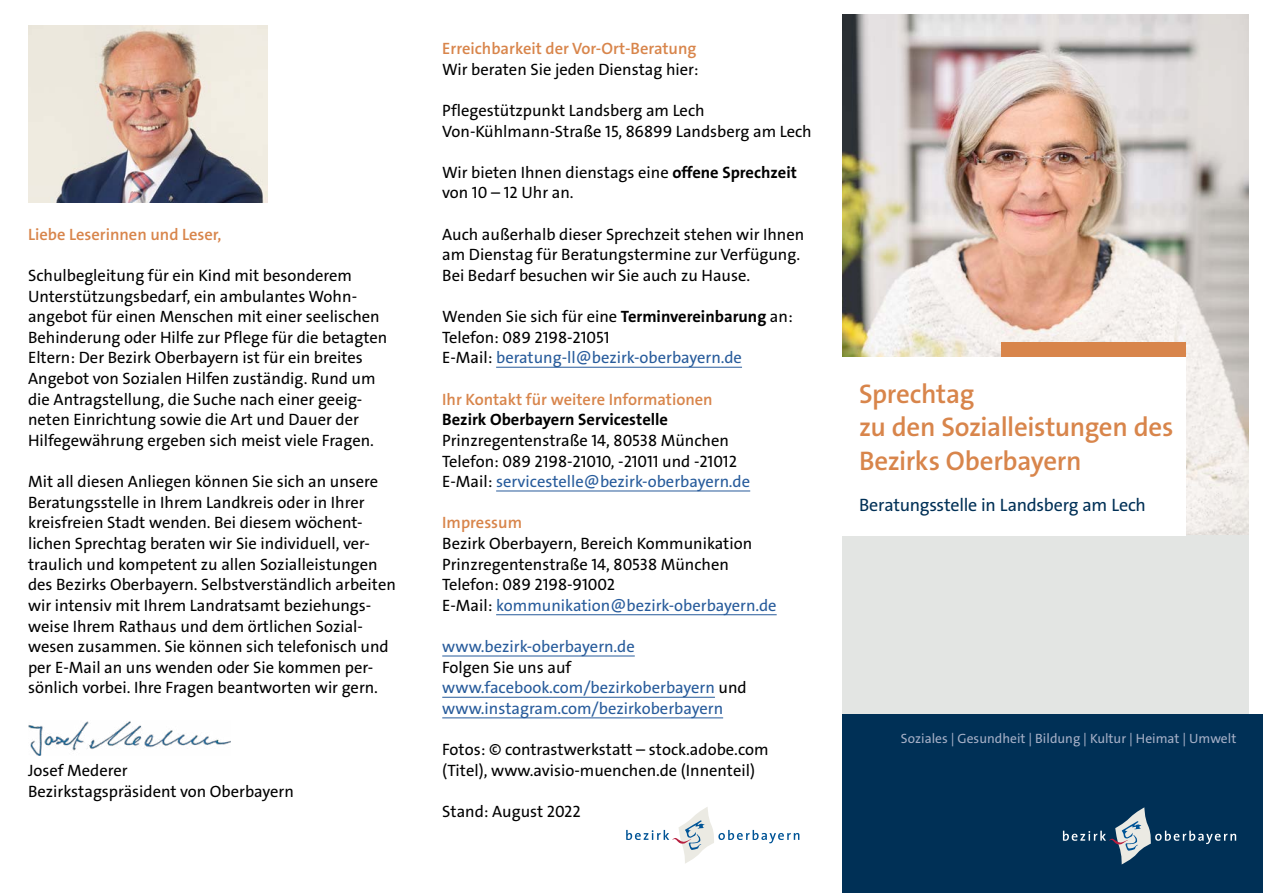
<style>
.page{position:relative;width:1263px;height:893px;background:#fff}
.page>*{position:absolute;margin:0;border:0;box-sizing:border-box;transform-origin:0 0}
.t1{font:27px/33.8px "The Sans LP6 Se Bld";letter-spacing:-.015em;color:#d8854b}
.t2{font:18px "The Sans LP5 Plain";letter-spacing:-.015em;color:#003056}
.p_fließtext{font:16.5px/20.7px "The Sans LP5 Plain";color:#000}
.p_fließtext-2{font:16.5px/20.7px "The Sans LP5 Plain";color:#275b9b}
.t3{font:16.5px "The Sans LP6 Se Bld";color:#d8854b}
.t4{font:13.5px "The Sans LP5 Plain";color:#a5afc6}
.s1{font-family:"The Sans LP7 Bld"}
.s2{color:#275b9b}
.s3{font-family:"The Sans LP6 Se Bld";color:#d8854b}
.s4{color:#000}
</style>
<div class="page">
<div style="left:842px;top:15px;width:406px;height:871px;background:#e3e5e3"></div>
<div style="left:842px;top:714px;width:421px;height:179px;background:#003056"></div>
<svg style="left:1063px;top:807px;width:173px;height:57px"></svg>
<img style="left:842px;top:15px;width:406px;height:520px">
<div style="left:1001px;top:343px;width:184px;height:14px;background:#d8854b"></div>
<div style="left:827px;top:357px;width:358px;height:179px;background:#fff"></div>
<img style="left:28px;top:26px;width:240px;height:177px">
<img style="left:28px;top:721px;width:203px;height:35px">
<hr style="left:496px;top:367px;width:246px;height:1px;background:#275b9b">
<hr style="left:496px;top:491px;width:254px;height:1px;background:#275b9b">
<hr style="left:496px;top:614px;width:281px;height:1px;background:#275b9b">
<hr style="left:442px;top:656px;width:193px;height:1px;background:#275b9b">
<hr style="left:442px;top:697px;width:273px;height:1px;background:#275b9b">
<hr style="left:442px;top:717px;width:281px;height:1px;background:#275b9b">
<svg style="left:626px;top:807px;width:173px;height:57px"></svg>
<h2 class="t3" style="left:28px;top:223px;width:195px">Liebe Leserinnen und Leser,</h2>
<p class="p_fließtext" style="left:28px;top:265px;width:361px">Schulbegleitung für ein Kind mit besonderem Unterstützungsbedarf, ein ambulantes Wohn&shy;angebot für einen Menschen mit einer seelischen Behinderung oder Hilfe zur Pflege für die betagten Eltern: Der Bezirk Oberbayern ist für ein breites Angebot von Sozialen Hilfen zuständig. Rund um die Antragstellung, die Suche nach einer geeig&shy;neten Einrichtung sowie die Art und Dauer der Hilfegewährung ergeben sich meist viele Fragen.</p>
<p class="p_fließtext" style="left:28px;top:471px;width:369px">Mit all diesen Anliegen können Sie sich an unsere Beratungsstelle in Ihrem Landkreis oder in Ihrer kreisfreien Stadt wenden. Bei diesem wöchent&shy;lichen Sprechtag beraten wir Sie individuell, ver&shy;traulich und kompetent zu allen Sozialleistungen des Bezirks Oberbayern. Selbstverständlich arbeiten wir intensiv mit Ihrem Landratsamt beziehungs&shy;weise Ihrem Rathaus und dem örtlichen Sozial&shy;wesen zusammen. Sie können sich telefonisch und per E-Mail an uns wenden oder Sie kommen per&shy;sönlich vorbei. Ihre Fragen beantworten wir gern.</p>
<p class="p_fließtext" style="left:28px;top:760px;width:267px">Josef Mederer<br>Bezirkstagspräsident von Oberbayern</p>
<h2 class="t3" style="left:442px;top:38px;width:256px">Erreichbarkeit der Vor-Ort-Beratung</h2>
<p class="p_fließtext" style="left:442px;top:59px;width:258px">Wir beraten Sie jeden Dienstag hier:</p>
<p class="p_fließtext" style="left:442px;top:100px;width:264px">Pflegestützpunkt Landsberg am Lech</p>
<p class="p_fließtext" style="left:442px;top:121px;width:371px">Von-Kühlmann-Straße 15, 86899 Landsberg am Lech</p>
<p class="p_fließtext" style="left:442px;top:162px;width:356px">Wir bieten Ihnen dienstags eine <span class="s1">offene Sprechzeit </span>von 10 – 12 Uhr an.</p>
<p class="p_fließtext" style="left:442px;top:224px;width:363px">Auch außerhalb dieser Sprechzeit stehen wir Ihnen am Dienstag für Beratungstermine zur Verfügung.<br>Bei Bedarf besuchen wir Sie auch zu Hause.</p>
<p class="p_fließtext" style="left:442px;top:306px;width:352px">Wenden Sie sich für eine <span class="s1">Terminvereinbarung</span> an:<br>Telefon: 089 2198-21051<br>E-Mail: <span class="s2">beratung-ll@bezirk-oberbayern.de</span></p>
<h2 class="t3" style="left:442px;top:388px;width:272px">Ihr Kontakt für weitere Informationen</h2>
<p class="p_fließtext" style="left:442px;top:409px;width:309px"><span class="s1">Bezirk Oberbayern Servicestelle </span>Prinzregentenstraße 14, 80538 München Telefon: 089 2198-21010, -21011 und -21012<br>E-Mail: <span class="s2">servicestelle@bezirk-oberbayern.de</span></p>
<p class="p_fließtext" style="left:442px;top:513px;width:336px"><span class="s3">Impressum<br></span>Bezirk Oberbayern, Bereich Kommunikation Prinzregentenstraße 14, 80538 München Telefon: 089 2198-91002<br>E-Mail: <span class="s2">kommunikation@bezirk-oberbayern.de</span></p>
<p class="p_fließtext-2" style="left:442px;top:636px;width:306px">www.bezirk-oberbayern.de<br><span class="s4">Folgen Sie uns auf </span>www.facebook.com/bezirkoberbayern <span class="s4">und </span>www.instagram.com/bezirkoberbayern</p>
<p class="p_fließtext" style="left:442px;top:739px;width:328px">Fotos: © contrastwerkstatt – stock.adobe.com (Titel), www.avisio-muenchen.de (Innenteil)</p>
<p class="p_fließtext" style="left:442px;top:801px;width:140px">Stand: August 2022</p>
<h1 class="t1" style="left:859px;top:377px;width:316px">Sprechtag<br>zu den Sozialleistungen des<br>Bezirks Oberbayern</h1>
<h1 class="t2" style="left:859px;top:493px;width:288px">Beratungsstelle in Landsberg am Lech</h1>
<p class="t4" style="left:901px;top:730px;width:337px">Soziales | Gesundheit | Bildung | Kultur | Heimat | Umwelt</p>
</div>
